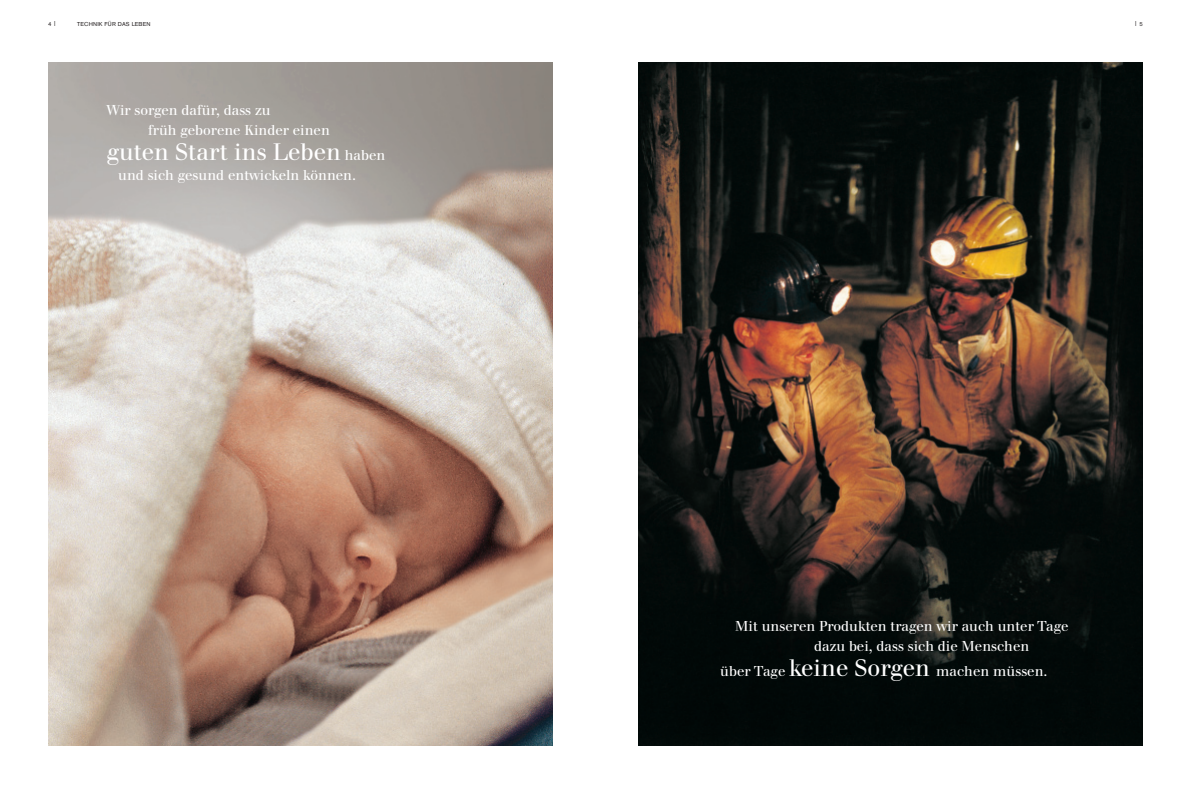
<style>
.page{position:relative;width:1191px;height:794px;background:#fff}
.page>*{position:absolute;margin:0;border:0;box-sizing:border-box;transform-origin:0 0}
.t1{font:25px "Draeger Walbaum";color:#fff}
.t2{font:15px/20px "Draeger Walbaum";color:#fff}
.t3{font:6px "Draeger San";letter-spacing:.025em;color:#231f20}
.t4{font:6px "Draeger San Tab";color:#231f20}
.s1{font-size:15px}
.s2{font-size:25px}
</style>
<div class="page">
<img style="left:48px;top:62px;width:505px;height:684px">
<img style="left:638px;top:62px;width:504px;height:684px">
<p class="t4" style="left:48px;top:20px;width:10px">4 |</p>
<p class="t3" style="left:77px;top:20px;width:75px">TECHNIK FÜR DAS LEBEN</p>
<p class="t4" style="left:1134px;top:20px;width:10px">| 5</p>
<p class="t2" style="left:148px;top:100px;width:183px;text-indent:-41px">Wir sorgen dafür, dass zu<br>früh geborene Kinder einen</p>
<h1 class="t1" style="left:107px;top:137px;width:280px">guten Start ins Leben <span class="s1">haben</span></h1>
<p class="t2" style="left:118px;top:165px;width:240px">und sich gesund entwickeln können.</p>
<p class="t2" style="left:814px;top:615px;width:256px;text-indent:-79px">Mit unseren Produkten tragen wir auch unter Tage dazu bei, dass sich die Menschen</p>
<p class="t2" style="left:720px;top:660px;width:329px">über Tage <span class="s2">keine Sorgen</span> machen müssen.</p>
</div>
